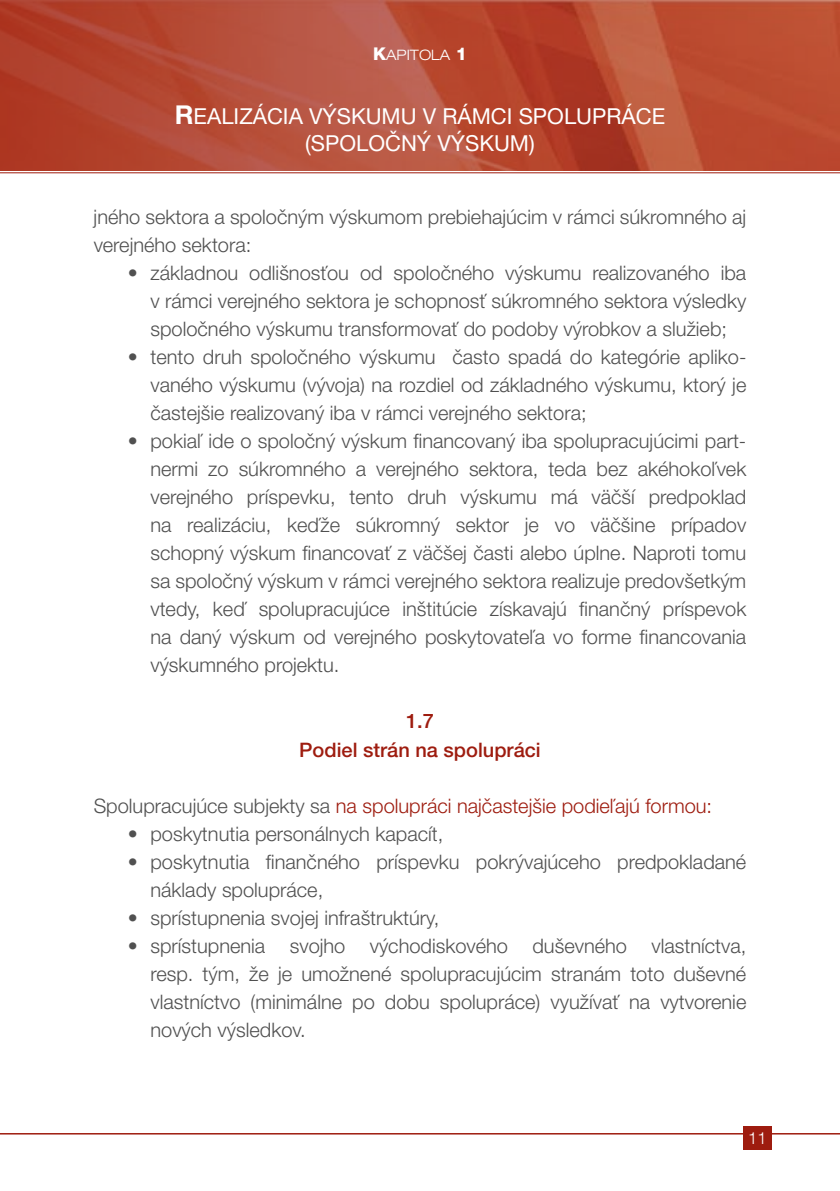
<style>
.page{position:relative;width:840px;height:1191px;background:#fff}
.page>*{position:absolute;margin:0;border:0;box-sizing:border-box;transform-origin:0 0}
.t1{font:22px/26.4px "Helvetica Neue LT Pro";color:#fff;text-align:center}
.t2{font:300 20px/28px "Helvetica Neue LT Pro";color:#505050;text-align:justify}
.t3{font:300 20px "Helvetica Neue LT Pro";color:#9e1c0f}
.t4{font:500 20px/28.8px "Helvetica Neue LT Pro";color:#9e1c0f;text-align:center}
.t5{font:300 16.6px "Helvetica Neue LT Pro";color:#fff}
.t6{font:300 expanded 14.4px "Helvetica Neue LT Pro";color:#fff}
.s1{font-weight:800;font-stretch:normal;font-size:17.6px}
.s2{font-weight:700;font-size:26px}
.s3{color:#505050}
</style>
<div class="page">
<svg style="left:0;top:0;width:839px;height:170px;background:#b64b35"></svg>
<hr style="left:0;top:1133px;width:839px;height:1px;background:#9e1c0f">
<hr style="left:0;top:172px;width:839px;height:1px;background:#9e1c0f">
<div style="left:743px;top:1126px;width:28px;height:23px;background:#9e1c0f"></div>
<p class="t6" style="left:373px;top:46px;width:95px"><span class="s1">K</span>APITOLA <span class="s1">1</span></p>
<p class="t1" style="left:175px;top:103px;width:491px"><span class="s2">R</span>EALIZÁCIA VÝSKUMU V RÁMCI SPOLUPRÁCE (SPOLOČNÝ VÝSKUM)</p>
<p class="t2" style="left:94px;top:203px;width:654px">jného sektora a spoločným výskumom prebiehajúcim v rámci súkromného aj verejného sektora:</p>
<p class="t2" style="left:150px;top:259px;width:597px;text-indent:-23px">• základnou odlišnosťou od spoločného výskumu realizovaného iba v rámci verejného sektora je schopnosť súkromného sektora výsledky spoločného výskumu transformovať do podoby výrobkov a služieb;</p>
<p class="t2" style="left:150px;top:343px;width:597px;text-indent:-23px">• tento druh spoločného výskumu často spadá do kategórie apliko&shy;vaného výskumu (vývoja) na rozdiel od základného výskumu, ktorý je častejšie realizovaný iba v rámci verejného sektora;</p>
<p class="t2" style="left:150px;top:427px;width:597px;text-indent:-23px">• pokiaľ ide o spoločný výskum financovaný iba spolupracujúcimi part&shy;nermi zo súkromného a verejného sektora, teda bez akéhokoľvek verejného príspevku, tento druh výskumu má väčší predpoklad na realizáciu, keďže súkromný sektor je vo väčšine prípadov schopný výskum financovať z väčšej časti alebo úplne. Naproti tomu sa spoločný výskum v rámci verejného sektora realizuje predovšetkým vtedy, keď spolupracujúce inštitúcie získavajú finančný príspevok na daný výskum od verejného poskytovateľa vo forme financovania výskumného projektu.</p>
<p class="t4" style="left:299px;top:706px;width:243px">1.7<br>Podiel strán na spolupráci</p>
<p class="t3" style="left:94px;top:794px;width:619px"><span class="s3">Spolupracujúce subjekty sa</span> na spolupráci najčastejšie podieľajú formou:</p>
<p class="t2" style="left:128px;top:819px;width:317px">• poskytnutia personálnych kapacít,</p>
<p class="t2" style="left:150px;top:847px;width:597px;text-indent:-23px">• poskytnutia finančného príspevku pokrývajúceho predpokladané náklady spolupráce,</p>
<p class="t2" style="left:128px;top:903px;width:313px">• sprístupnenia svojej infraštruktúry,</p>
<p class="t2" style="left:150px;top:931px;width:597px;text-indent:-23px">• sprístupnenia svojho východiskového duševného vlastníctva, resp. tým, že je umožnené spolupracujúcim stranám toto duševné vlastníctvo (minimálne po dobu spolupráce) využívať na vytvorenie nových výsledkov.</p>
<p class="t5" style="left:747px;top:1128px;width:20px">11</p>
</div>
